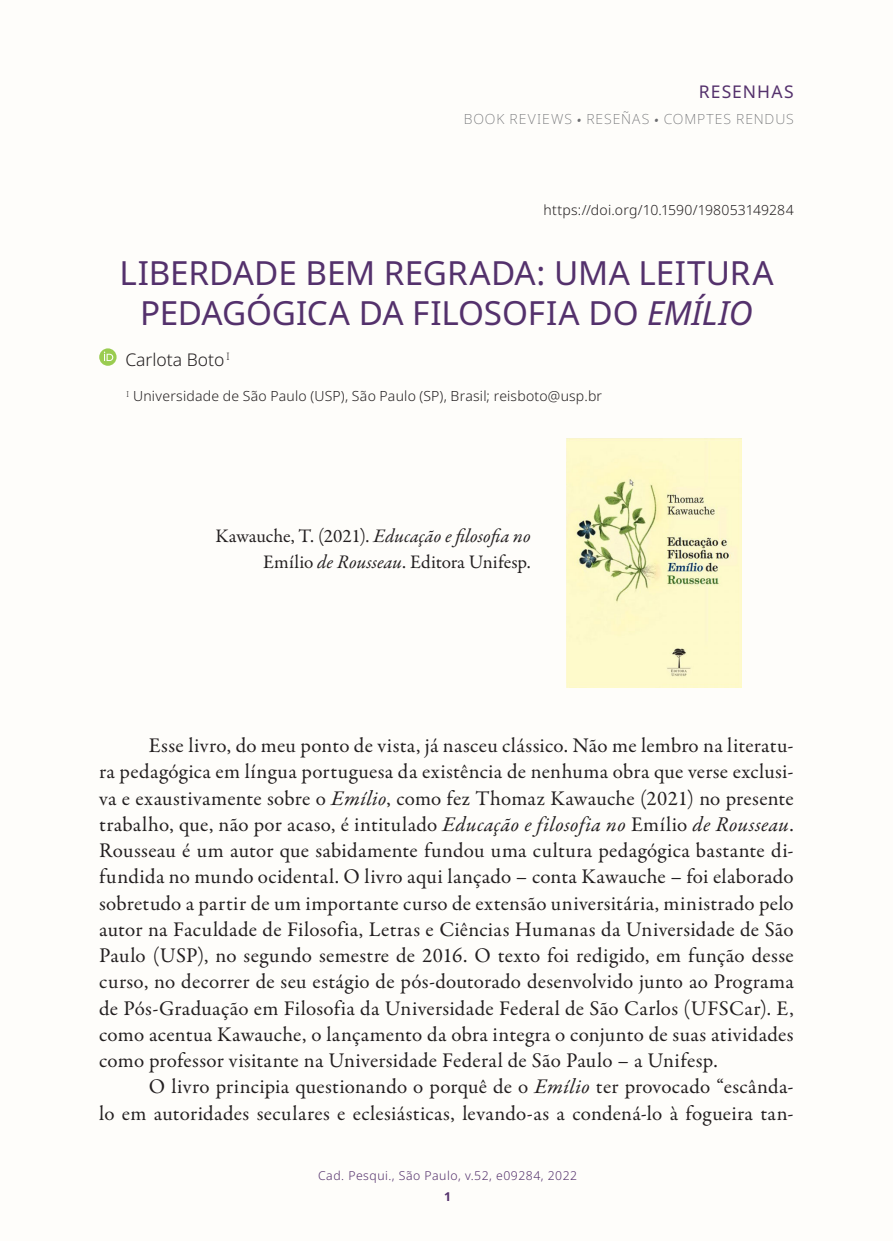
<style>
.page{position:relative;width:893px;height:1241px;background:#fff}
.page>*{position:absolute;margin:0;border:0;box-sizing:border-box;transform-origin:0 0}
.titulo_principal{font:33.25px/39.9px "Noto Sans";letter-spacing:-.005em;color:#54316c;text-align:center}
.Texto{font:21px/26.2px "Garamond Premr Pro";letter-spacing:.015em;color:#231f20;text-align:justify}
.dados_livro{font:19.25px/26.2px "Garamond Premr Pro";letter-spacing:.005em;color:#231f20;text-align:right}
.autores{font:300 17.5px "Noto Sans";color:#231f20}
.seção_principal{font:17.5px "Noto Sans";letter-spacing:.065em;color:#54316c}
.instituição{font:300 14px "Noto Sans";letter-spacing:.015em;color:#231f20}
.doi{font:300 14px "Noto Sans";letter-spacing:.015em;color:#231f20}
.seção{font:200 14px "Noto Sans";letter-spacing:.07em;color:#6c6d70}
.t1{font:300 12.25px "Noto Sans";letter-spacing:.04em;color:#54316c}
.t2{font:700 12.25px "Noto Sans";color:#54316c}
.s1{font-family:"Source Sans Variable";font-weight:400;font-style:italic}
.s2{font-style:italic}
</style>
<div class="page">
<div style="left:0;top:0;width:893px;height:1240px;background:#fefdfa"></div>
<svg style="left:99px;top:348px;width:18px;height:18px"></svg>
<svg style="left:104px;top:351px;width:9px;height:10px"></svg>
<img style="left:566px;top:438px;width:175px;height:249px">
<p class="seção_principal" style="left:699px;top:79px;width:96px">RESENHAS</p>
<p class="seção" style="left:464px;top:109px;width:332px">BOOK REVIEWS <span class="s1">•</span> RESEÑAS <span class="s1">•</span> COMPTES RENDUS</p>
<p class="doi" style="left:544px;top:200px;width:252px">https://doi.org/10.1590/198053149284</p>
<p class="titulo_principal" style="left:119px;top:253px;width:656px">LIBERDADE BEM REGRADA: UMA LEITURA<br>PEDAGÓGICA DA FILOSOFIA DO <span class="s2">EMÍLIO</span></p>
<p class="autores" style="left:125px;top:347px;width:106px">Carlota Boto <sup>I</sup></p>
<p class="instituição" style="left:126px;top:386px;width:477px"><sup>I</sup> Universidade de São Paulo (USP), São Paulo (SP), Brasil; reisboto@usp.br</p>
<p class="dados_livro" style="left:215px;top:523px;width:317px">Kawauche, T. (2021). <span class="s2">Educação e filosofia no<br></span>Emílio <span class="s2">de Rousseau</span>. Editora Unifesp.</p>
<p class="Texto" style="left:99px;top:732px;width:696px;text-indent:50px">Esse livro, do meu ponto de vista, já nasceu clássico. Não me lembro na literatu&shy;ra pedagógica em língua portuguesa da existência de nenhuma obra que verse exclusi&shy;va e exaustivamente sobre o <span class="s2">Emílio</span>, como fez Thomaz Kawauche (2021) no presente trabalho, que, não por acaso, é intitulado <span class="s2">Educação e filosofia no</span> Emílio <span class="s2">de Rousseau</span>.<br>Rousseau é um autor que sabidamente fundou uma cultura pedagógica bastante di&shy;fundida no mundo ocidental. O livro aqui lançado – conta Kawauche – foi elaborado sobretudo a partir de um importante curso de extensão universitária, ministrado pelo autor na Faculdade de Filosofia, Letras e Ciências Humanas da Universidade de São Paulo (USP), no segundo semestre de 2016. O texto foi redigido, em função desse curso, no decorrer de seu estágio de pós-doutorado desenvolvido junto ao Programa de Pós-Graduação em Filosofia da Universidade Federal de São Carlos (UFSCar). E, como acentua Kawauche, o lançamento da obra integra o conjunto de suas atividades como professor visitante na Universidade Federal de São Paulo – a Unifesp.</p>
<p class="Texto" style="left:99px;top:1074px;width:696px;text-align:right">O livro principia questionando o porquê de o <span class="s2">Emílio</span> ter provocado “escânda-<br>lo em autoridades seculares e eclesiásticas, levando-as a condená-lo à fogueira tan-</p>
<p class="t1" style="left:318px;top:1167px;width:261px">Cad. Pesqui., São Paulo, v.52, e09284, 2022</p>
<p class="t2" style="left:444px;top:1187px;width:9px">1</p>
</div>
